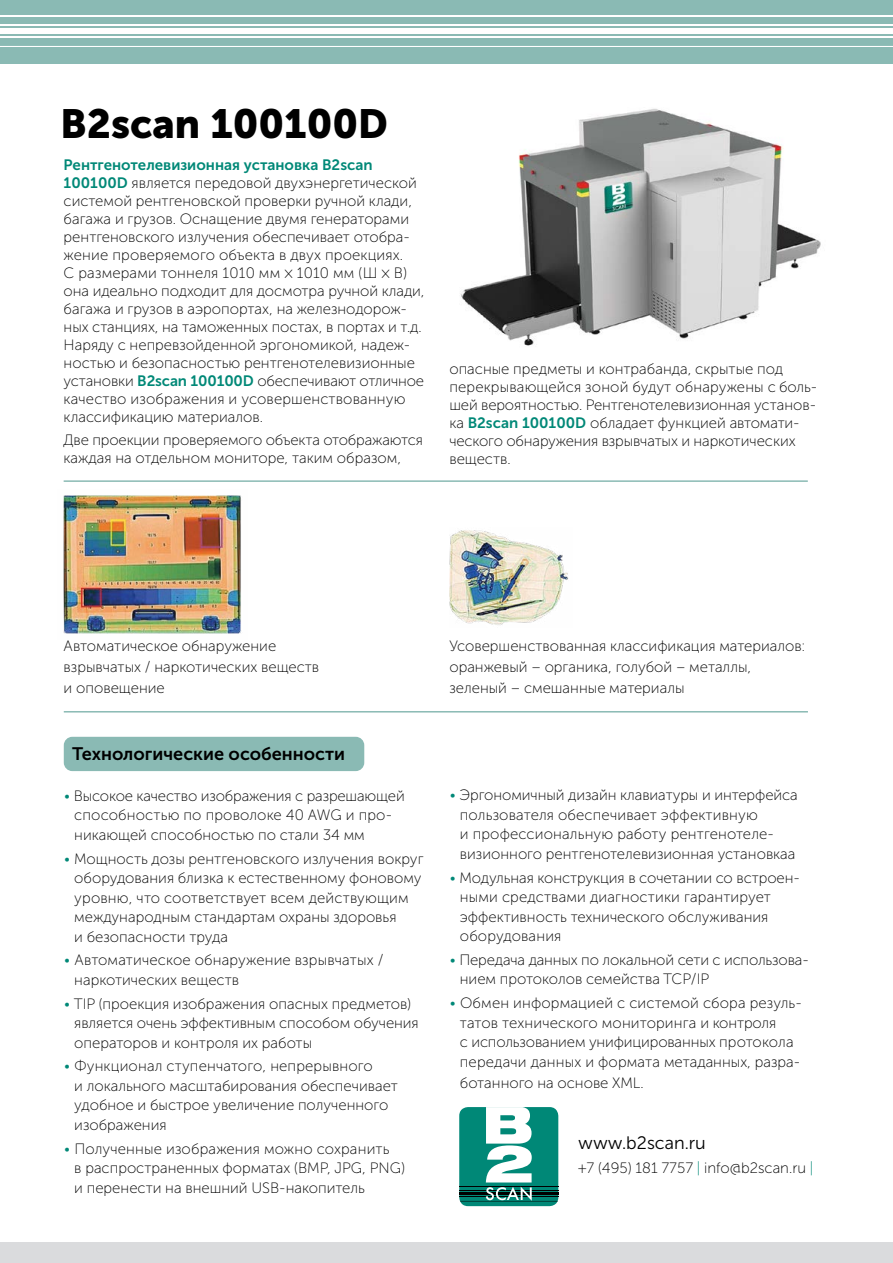
<style>
.page{position:relative;width:893px;height:1263px;background:#fff}
.page>*{position:absolute;margin:0;border:0;box-sizing:border-box;transform-origin:0 0}
.t1{font:40.5px "Museo Sans Cyrl 900";color:#000}
.t2{font:18px "Museo Sans Cyrl 700";color:#000}
.t3{font:18px "Museo Sans Cyrl 300";color:#000}
.t4{font:15px/19.5px "Museo Sans Cyrl 100";color:#000}
.t5{font:15px "Museo Sans Cyrl 700";color:#087}
.s1{font-family:"Museo Sans Cyrl 700";color:#087}
.s2{color:#087}
</style>
<div class="page">
<div style="left:0;top:0;width:893px;height:64px;background:#8abab4"></div>
<div style="left:0;top:29px;width:893px;height:5px;background:#fff"></div>
<hr style="left:0;top:37px;width:893px;height:1px;background:#fff">
<hr style="left:0;top:25px;width:893px;height:1px;background:#fff">
<hr style="left:0;top:16px;width:893px;height:1px;background:#fff">
<svg style="left:0;top:46px;width:893px;height:1px"></svg>
<div style="left:0;top:1242px;width:893px;height:21px;background:#dadbdd"></div>
<div style="left:64px;top:737px;width:300px;height:34px;background:#8abab4;border-radius:9px"></div>
<img style="left:460px;top:108px;width:361px;height:238px">
<img style="left:449px;top:530px;width:120px;height:95px">
<img style="left:63px;top:495px;width:178px;height:139px">
<hr style="left:64px;top:480px;width:744px;height:2px;background:#8abab4">
<hr style="left:64px;top:711px;width:744px;height:1px;background:#8abab4">
<div style="left:459px;top:1107px;width:99px;height:99px;background:#087;border-radius:9px"></div>
<hr style="left:459px;top:1192px;width:99px;height:3px;background:#000">
<hr style="left:459px;top:1196px;width:99px;height:1px;background:#000">
<hr style="left:459px;top:1190px;width:99px;height:1px;background:#000">
<hr style="left:459px;top:1186px;width:99px;height:1px;background:#000">
<svg style="left:460px;top:1107px;width:98px;height:95px"></svg>
<h1 class="t1" style="left:61px;top:101px;width:329px">B2scan 100100D</h1>
<p class="t5" style="left:64px;top:157px;width:310px">Рентгенотелевизионная установка B2scan</p>
<p class="t4" style="left:64px;top:174px;width:363px;line-height:18px"><span class="s1">100100D</span> является передовой двухэнергетической системой рентгеновской проверки ручной клади, багажа и грузов. Оснащение двумя генераторами рентгеновского излучения обеспечивает отобра&shy;жение проверяемого объекта в двух проекциях.<br>С размерами тоннеля 1010 мм × 1010 мм (Ш × В) она идеально подходит для досмотра ручной клади, багажа и грузов в аэропортах, на железнодорож&shy;ных станциях, на таможенных постах, в портах и т.д.<br>Наряду с непревзойденной эргономикой, надеж&shy;ностью и безопасностью рентгенотелевизионные установки <span class="s1">B2scan 100100D</span> обеспечивают отличное качество изображения и усовершенствованную классификацию материалов.</p>
<p class="t4" style="left:64px;top:431px;width:361px;line-height:18px">Две проекции проверяемого объекта отображаются каждая на отдельном мониторе, таким образом,</p>
<p class="t4" style="left:449px;top:360px;width:369px;line-height:18px">опасные предметы и контрабанда, скрытые под перекрывающейся зоной будут обнаружены с боль&shy;шей вероятностью. Рентгенотелевизионная установ&shy;ка <span class="s1">B2scan 100100D</span> обладает функцией автомати&shy;ческого обнаружения взрывчатых и наркотических веществ.</p>
<p class="t4" style="left:64px;top:636px;width:257px;line-height:21px">Автоматическое обнаружение взрывчатых / наркотических веществ и оповещение</p>
<p class="t4" style="left:449px;top:636px;width:357px;line-height:21px">Усовершенствованная классификация материалов: оранжевый – органика, голубой – металлы, зеленый – смешанные материалы</p>
<p class="t2" style="left:72px;top:744px;width:274px">Технологические особенности</p>
<p class="t4" style="left:74px;top:786px;width:332px;text-indent:-10px"><span class="s2">•</span> Высокое качество изображения с разрешающей способностью по проволоке 40 AWG и про&shy;никающей способностью по стали 34 мм</p>
<p class="t4" style="left:74px;top:849px;width:351px;text-indent:-10px"><span class="s2">•</span> Мощность дозы рентгеновского излучения вокруг оборудования близка к естественному фоновому уровню, что соответствует всем действующим международным стандартам охраны здоровья<br>и безопасности труда</p>
<p class="t4" style="left:74px;top:950px;width:311px;text-indent:-10px"><span class="s2">•</span> Автоматическое обнаружение взрывчатых / наркотических веществ</p>
<p class="t4" style="left:74px;top:994px;width:346px;text-indent:-10px"><span class="s2">•</span> TIP (проекция изображения опасных предметов) является очень эффективным способом обучения операторов и контроля их работы</p>
<p class="t4" style="left:74px;top:1056px;width:325px;text-indent:-10px"><span class="s2">•</span> Функционал ступенчатого, непрерывного<br>и локального масштабирования обеспечивает удобное и быстрое увеличение полученного изображения</p>
<p class="t4" style="left:74px;top:1139px;width:332px;text-indent:-10px"><span class="s2">•</span> Полученные изображения можно сохранить<br>в распространенных форматах (BMP, JPG, PNG) и перенести на внешний USB-накопитель</p>
<p class="t4" style="left:460px;top:786px;width:339px;text-indent:-10px"><span class="s2">•</span> Эргономичный дизайн клавиатуры и интерфейса пользователя обеспечивает эффективную<br>и профессиональную работу рентгенотеле&shy;визионного рентгенотелевизионная установкаа</p>
<p class="t4" style="left:460px;top:868px;width:342px;text-indent:-10px"><span class="s2">•</span> Модульная конструкция в сочетании со встроен&shy;ными средствами диагностики гарантирует эффективность технического обслуживания оборудования</p>
<p class="t4" style="left:460px;top:950px;width:350px;text-indent:-10px"><span class="s2">•</span> Передача данных по локальной сети с использова&shy;нием протоколов семейства TCP/IP</p>
<p class="t4" style="left:460px;top:993px;width:344px;text-indent:-10px"><span class="s2">•</span> Обмен информацией с системой сбора резуль&shy;татов технического мониторинга и контроля<br>с использованием унифицированных протокола передачи данных и формата метаданных, разра-</p>
<p class="t4" style="left:460px;top:1073px;width:185px">ботанного на основе XML.</p>
<p class="t3" style="left:578px;top:1133px;width:129px">www.b2scan.ru</p>
<p class="t4" style="left:578px;top:1158px;width:237px">+7 (495) 181 7757 <span class="s2">|</span> info@b2scan.ru <span class="s2">|</span></p>
</div>
